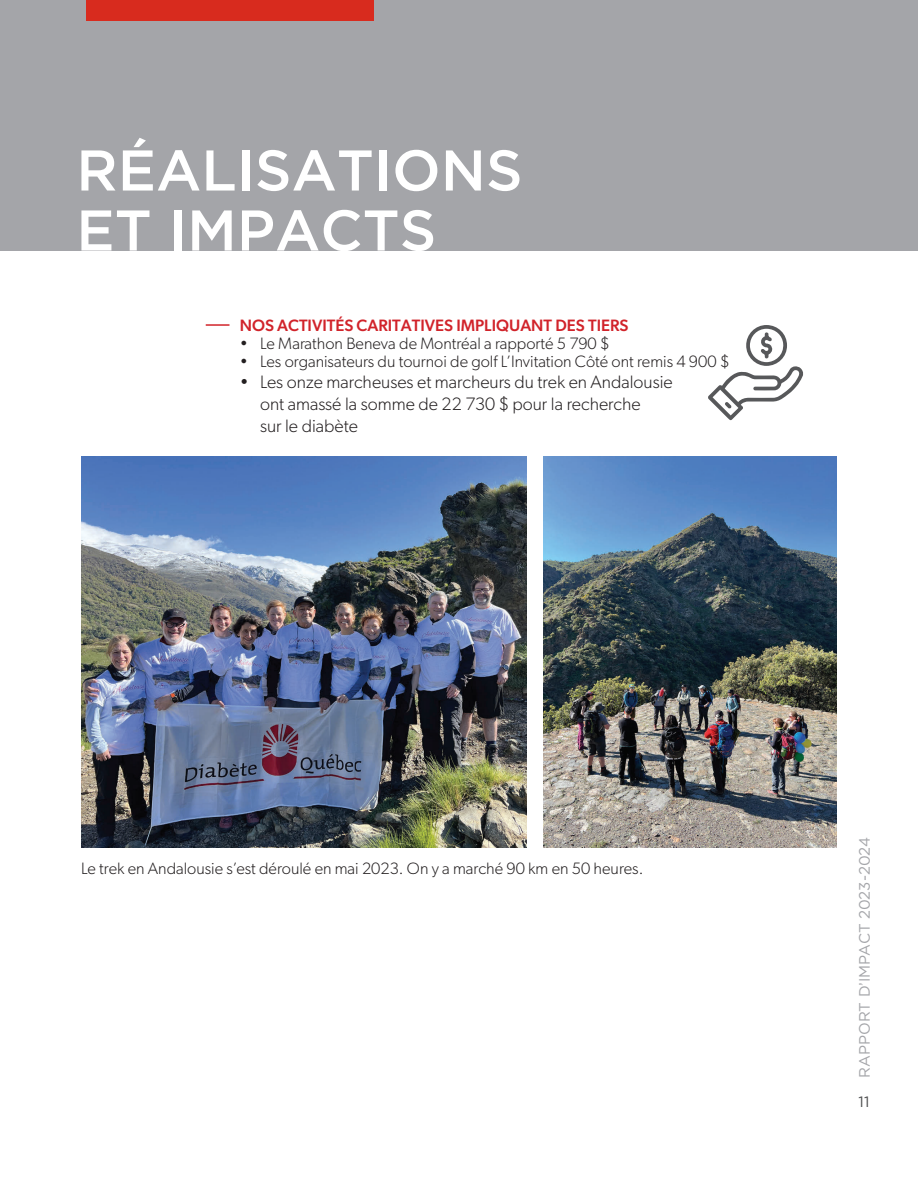
<style>
.page{position:relative;width:918px;height:1188px;background:#fff}
.page>*{position:absolute;margin:0;border:0;box-sizing:border-box;transform-origin:0 0}
.t1{font:500 57.3px/60px "Gotham HTF";color:#fff}
.t2{font:300 18px/21.6px "Gibson";color:#231f20}
.t3{font:300 16.5px "Gibson";color:#231f20}
.t4{font:500 16.5px "Gibson";color:#d1232a}
.t5{font:15px "Gotham";color:#a4a5a9}
.t6{font:15px "Gotham";color:#4e4f50}
</style>
<div class="page">
<div style="left:0;top:0;width:918px;height:250px;background:#a4a5a9"></div>
<div style="left:86px;top:0;width:287px;height:21px;background:#d82b1e"></div>
<hr style="left:206px;top:324px;width:24px;height:2px;background:#d1232a">
<svg style="left:708px;top:325px;width:95px;height:95px"></svg>
<img style="left:81px;top:456px;width:446px;height:392px">
<img style="left:544px;top:456px;width:293px;height:392px">
<h1 class="t1" style="left:76px;top:139px;width:448px">RÉALISATIONS<br>ET IMPACTS</h1>
<p class="t4" style="left:240px;top:315px;width:390px">NOS ACTIVITÉS CARITATIVES IMPLIQUANT DES TIERS</p>
<p class="t3" style="left:240px;top:333px;width:371px">• Le Marathon Beneva de Montréal a rapporté 5 790 $</p>
<p class="t3" style="left:240px;top:351px;width:491px">• Les organisateurs du tournoi de golf L’Invitation Côté ont remis 4 900 $</p>
<p class="t2" style="left:260px;top:371px;width:414px;text-indent:-20px">• Les onze marcheuses et marcheurs du trek en Andalousie ont amassé la somme de 22 730 $ pour la recherche<br>sur le diabète</p>
<p class="t3" style="left:81px;top:858px;width:564px">Le trek en Andalousie s’est déroulé en mai 2023. On y a marché 90 km en 50 heures.</p>
<p class="t5" style="left:855px;top:1078px;width:242px;rotate:-90deg">RAPPORT D’IMPACT 2023-2024</p>
<p class="t6" style="left:859px;top:1092px;width:12px">11</p>
</div>
